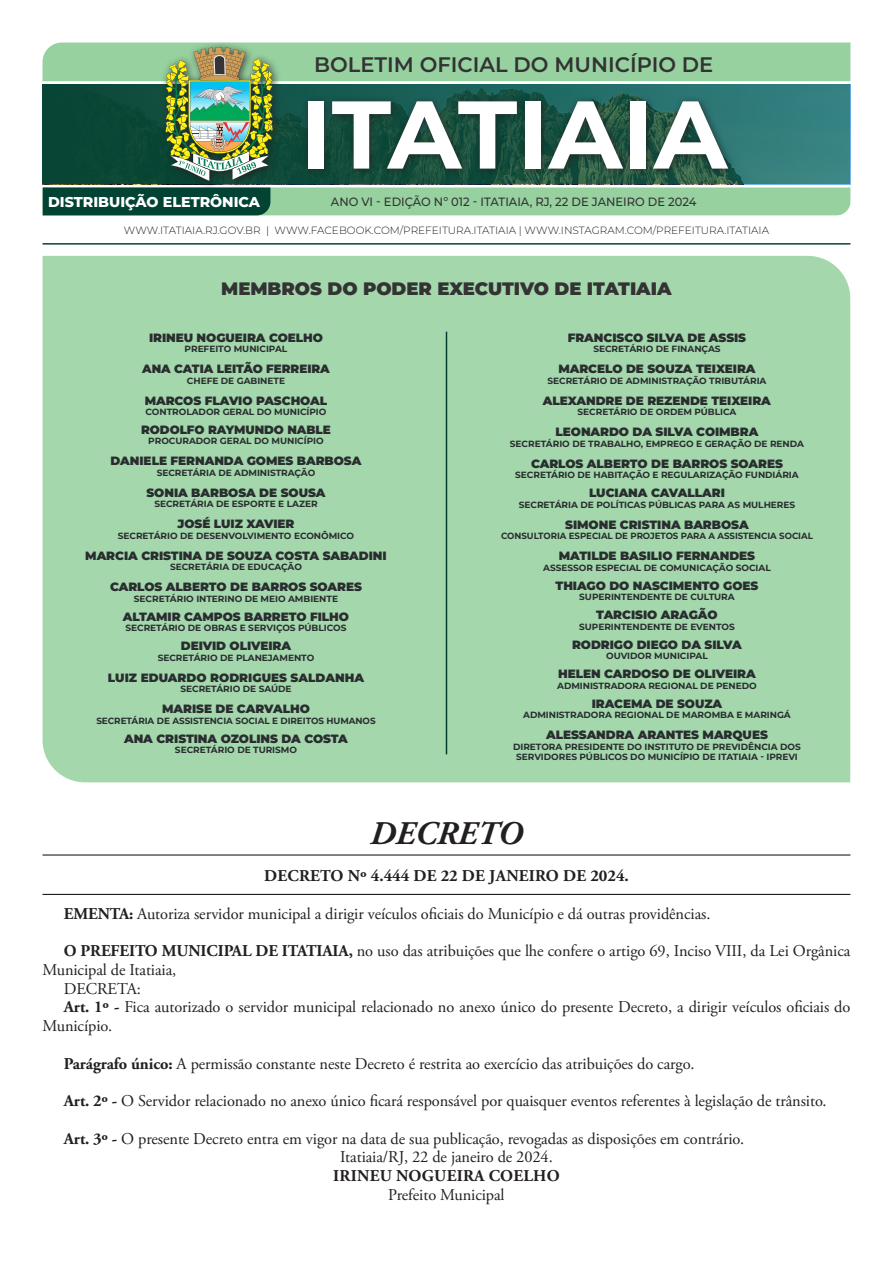
<style>
.page{position:relative;width:893px;height:1263px;background:#fff}
.page>*{position:absolute;margin:0;border:0;box-sizing:border-box;transform-origin:0 0}
.t1{font:700 96px "Montserrat";color:#fff}
.Chamada{font:italic 700 33px "Adobe Garamond Pro";color:#231f20}
.t2{font:600 21px "Montserrat";color:#333}
.Corpo_Texto{font:900 18px "Montserrat";color:#333}
.Corpo_Texto-2{font:16.5px/18.8px "Adobe Garamond Pro";letter-spacing:-.005em;color:#231f20}
.Corpo_de_Texto_Centr{font:16.5px "Adobe Garamond Pro";letter-spacing:-.005em;color:#231f20}
.Titulo_simples_linha{font:700 16.5px "Adobe Garamond Pro";letter-spacing:.015em;color:#231f20}
.Assinatura{font:700 16.5px "Adobe Garamond Pro";letter-spacing:.015em;color:#231f20}
.t3{font:800 14.25px "Montserrat";color:#fff}
.Corpo_Texto-3{font:900 12px "Montserrat";letter-spacing:-.005em;color:#292d2f}
.t4{font:500 12px "Montserrat";color:#333;scale:.96 1}
.Assinatura-2{font:900 12px "Montserrat";color:#292d2f}
.t5{font:300 10.5px "Montserrat";color:#231f20}
.Corpo_Texto-4{font:700 9px/10.5px "Montserrat";letter-spacing:-.005em;color:#292d2f;text-align:center}
.Corpo_Texto-5{font:700 9px "Montserrat";letter-spacing:-.005em;color:#292d2f;scale:.96 1}
.s1{font-weight:700}
</style>
<div class="page">
<div style="left:43px;top:256px;width:807px;height:526px;background:#a4d7ac"></div>
<svg style="left:43px;top:181px;width:807px;height:3px;background:#1f5948"></svg>
<hr style="left:43px;top:243px;width:807px;height:2px;background:#074535">
<svg style="left:43px;top:187px;width:807px;height:28px;background:#70ab84"></svg>
<div style="left:159px;top:41px;width:123px;height:149px;background:#231f20;opacity:.75"></div>
<svg style="left:43px;top:43px;width:807px;height:138px;background:#639979"></svg>
<div style="left:301px;top:94px;width:436px;height:84px;background:#231f20;opacity:.75"></div>
<hr style="left:446px;top:332px;width:1px;height:422px;background:#014031">
<hr style="left:43px;top:854px;width:807px;height:1px;background:#231f20">
<hr style="left:43px;top:894px;width:807px;height:1px;background:#231f20">
<p class="t3" style="left:48px;top:193px;width:214px">DISTRIBUIÇÃO ELETRÔNICA</p>
<p class="t2" style="left:314px;top:50px;width:401px">BOLETIM OFICIAL DO MUNICÍPIO DE</p>
<p class="t1" style="left:300px;top:71px;width:429px">ITATIAIA</p>
<p class="t4" style="left:331px;top:194px;width:382px">ANO VI - EDIÇÃO Nº 012 - ITATIAIA, RJ, 22 DE JANEIRO DE 2024</p>
<p class="t5" style="left:124px;top:223px;width:647px">WWW.ITATIAIA.RJ.GOV.BR | WWW.FACEBOOK.COM/PREFEITURA.ITATIAIA | WWW.INSTAGRAM.COM/PREFEITURA.ITATIAIA</p>
<p class="Corpo_Texto" style="left:221px;top:276px;width:452px">MEMBROS DO PODER EXECUTIVO DE ITATIAIA</p>
<p class="Corpo_Texto-3" style="left:149px;top:329px;width:175px">IRINEU NOGUEIRA COELHO</p>
<p class="Corpo_Texto-4" style="left:185px;top:343px;width:104px">PREFEITO MUNICIPAL</p>
<p class="Corpo_Texto-3" style="left:142px;top:361px;width:189px">ANA CATIA LEITÃO FERREIRA</p>
<p class="Corpo_Texto-4" style="left:187px;top:375px;width:100px">CHEFE DE GABINETE</p>
<p class="Corpo_Texto-3" style="left:145px;top:392px;width:184px">MARCOS FLAVIO PASCHOAL</p>
<p class="Corpo_Texto-4" style="left:146px;top:406px;width:182px">CONTROLADOR GERAL DO MUNICÍPIO</p>
<p class="Corpo_Texto-3" style="left:141px;top:422px;width:191px">RODOLFO RAYMUNDO NABLE</p>
<p class="Corpo_Texto-4" style="left:148px;top:436px;width:177px">PROCURADOR GERAL DO MUNICÍPIO</p>
<p class="Corpo_Texto-3" style="left:111px;top:453px;width:252px">DANIELE FERNANDA GOMES BARBOSA</p>
<p class="Corpo_Texto-4" style="left:157px;top:467px;width:160px">SECRETÁRIA DE ADMINISTRAÇÃO</p>
<p class="Corpo_Texto-3" style="left:146px;top:485px;width:181px">SONIA BARBOSA DE SOUSA</p>
<p class="Corpo_Texto-4" style="left:154px;top:499px;width:165px">SECRETÁRIA DE ESPORTE E LAZER</p>
<p class="Corpo_Texto-3" style="left:178px;top:516px;width:118px">JOSÉ LUIZ XAVIER</p>
<p class="Corpo_Texto-4" style="left:118px;top:530px;width:238px">SECRETÁRIO DE DESENVOLVIMENTO ECONÔMICO</p>
<p class="Corpo_Texto-3" style="left:85px;top:548px;width:303px">MARCIA CRISTINA DE SOUZA COSTA SABADINI</p>
<p class="Corpo_Texto-4" style="left:170px;top:562px;width:133px">SECRETÁRIA DE EDUCAÇÃO</p>
<p class="Corpo_Texto-3" style="left:110px;top:579px;width:253px">CARLOS ALBERTO DE BARROS SOARES</p>
<p class="Corpo_Texto-4" style="left:134px;top:593px;width:206px">SECRETÁRIO INTERINO DE MEIO AMBIENTE</p>
<p class="Corpo_Texto-3" style="left:123px;top:609px;width:228px">ALTAMIR CAMPOS BARRETO FILHO</p>
<p class="Corpo_Texto-4" style="left:126px;top:623px;width:222px">SECRETÁRIO DE OBRAS E SERVIÇOS PÚBLICOS</p>
<p class="Corpo_Texto-3" style="left:181px;top:638px;width:112px">DEIVID OLIVEIRA</p>
<p class="Corpo_Texto-4" style="left:158px;top:652px;width:158px">SECRETÁRIO DE PLANEJAMENTO</p>
<p class="Assinatura-2" style="left:108px;top:670px;width:258px">LUIZ EDUARDO RODRIGUES SALDANHA</p>
<p class="Corpo_Texto-4" style="left:180px;top:684px;width:113px">SECRETÁRIO DE SAÚDE</p>
<p class="Corpo_Texto-3" style="left:162px;top:701px;width:149px">MARISE DE CARVALHO</p>
<p class="Corpo_Texto-4" style="left:96px;top:715px;width:281px">SECRETÁRIA DE ASSISTENCIA SOCIAL E DIREITOS HUMANOS</p>
<p class="Corpo_Texto-3" style="left:124px;top:731px;width:225px">ANA CRISTINA OZOLINS DA COSTA</p>
<p class="Corpo_Texto-4" style="left:175px;top:745px;width:124px">SECRETÁRIO DE TURISMO</p>
<p class="Corpo_Texto-3" style="left:568px;top:329px;width:180px">FRANCISCO SILVA DE ASSIS</p>
<p class="Corpo_Texto-4" style="left:593px;top:343px;width:129px">SECRETÁRIO DE FINANÇAS</p>
<p class="Corpo_Texto-3" style="left:558px;top:361px;width:199px">MARCELO DE SOUZA TEIXEIRA</p>
<p class="Corpo_Texto-4" style="left:547px;top:375px;width:220px">SECRETÁRIO DE ADMINISTRAÇÃO TRIBUTÁRIA</p>
<p class="Corpo_Texto-3" style="left:543px;top:392px;width:230px">ALEXANDRE DE REZENDE TEIXEIRA</p>
<p class="Corpo_Texto-4" style="left:578px;top:406px;width:160px">SECRETÁRIO DE ORDEM PÚBLICA</p>
<p class="Corpo_Texto-3" style="left:556px;top:424px;width:204px">LEONARDO DA SILVA COIMBRA</p>
<p class="Corpo_Texto-4" style="left:510px;top:438px;width:296px">SECRETÁRIO DE TRABALHO, EMPREGO E GERAÇÃO DE RENDA</p>
<p class="Corpo_Texto-3" style="left:531px;top:455px;width:253px">CARLOS ALBERTO DE BARROS SOARES</p>
<p class="Corpo_Texto-4" style="left:515px;top:469px;width:285px">SECRETÁRIO DE HABITAÇÃO E REGULARIZAÇÃO FUNDIÁRIA</p>
<p class="Corpo_Texto-3" style="left:589px;top:485px;width:137px">LUCIANA CAVALLARI</p>
<p class="Corpo_Texto-4" style="left:519px;top:499px;width:278px">SECRETÁRIA DE POLÍTICAS PÚBLICAS PARA AS MULHERES</p>
<p class="Corpo_Texto-3" style="left:565px;top:516px;width:185px">SIMONE CRISTINA BARBOSA</p>
<p class="Corpo_Texto-5" style="left:501px;top:530px;width:326px">CONSULTORIA ESPECIAL DE PROJETOS PARA A ASSISTENCIA SOCIAL</p>
<p class="Corpo_Texto-3" style="left:559px;top:548px;width:198px">MATILDE BASILIO FERNANDES</p>
<p class="Corpo_Texto-4" style="left:543px;top:562px;width:229px">ASSESSOR ESPECIAL DE COMUNICAÇÃO SOCIAL</p>
<p class="Corpo_Texto-3" style="left:555px;top:577px;width:204px">THIAGO DO NASCIMENTO GOES</p>
<p class="Corpo_Texto-4" style="left:579px;top:591px;width:157px">SUPERINTENDENTE DE CULTURA</p>
<p class="Corpo_Texto-3" style="left:596px;top:607px;width:123px">TARCISIO ARAGÃO</p>
<p class="Corpo_Texto-4" style="left:579px;top:621px;width:157px">SUPERINTENDENTE DE EVENTOS</p>
<p class="Corpo_Texto-3" style="left:572px;top:636px;width:171px">RODRIGO DIEGO DA SILVA</p>
<p class="Corpo_Texto-4" style="left:606px;top:650px;width:103px">OUVIDOR MUNICIPAL</p>
<p class="Corpo_Texto-3" style="left:558px;top:666px;width:199px">HELEN CARDOSO DE OLIVEIRA</p>
<p class="Corpo_Texto-4" style="left:557px;top:680px;width:201px">ADMINISTRADORA REGIONAL DE PENEDO</p>
<p class="Corpo_Texto-3" style="left:592px;top:695px;width:132px">IRACEMA DE SOUZA</p>
<p class="Corpo_Texto-4" style="left:523px;top:709px;width:269px">ADMINISTRADORA REGIONAL DE MAROMBA E MARINGÁ</p>
<p class="Corpo_Texto-3" style="left:546px;top:727px;width:223px">ALESSANDRA ARANTES MARQUES</p>
<p class="Corpo_Texto-4" style="left:513px;top:741px;width:289px">DIRETORA PRESIDENTE DO INSTITUTO DE PREVIDÊNCIA DOS<br>SERVIDORES PÚBLICOS DO MUNICÍPIO DE ITATIAIA - IPREVI</p>
<p class="Chamada" style="left:370px;top:814px;width:154px">DECRETO</p>
<p class="Titulo_simples_linha" style="left:264px;top:866px;width:366px">DECRETO Nº 4.444 DE 22 DE JANEIRO DE 2024.</p>
<p class="Corpo_Texto-2" style="left:64px;top:904px;width:648px"><span class="s1">EMENTA:</span> Autoriza servidor municipal a dirigir veículos oficiais do Município e dá outras providências.</p>
<p class="Corpo_Texto-2" style="left:43px;top:942px;width:809px;text-indent:21px"><span class="s1">O PREFEITO MUNICIPAL DE ITATIAIA,</span> no uso das atribuições que lhe confere o artigo 69, Inciso VIII, da Lei Orgânica<br>Municipal de Itatiaia,</p>
<p class="Corpo_Texto-2" style="left:64px;top:979px;width:79px">DECRETA:</p>
<p class="Corpo_Texto-2" style="left:43px;top:998px;width:809px;text-indent:21px"><span class="s1">Art. 1º -</span> Fica autorizado o servidor municipal relacionado no anexo único do presente Decreto, a dirigir veículos oficiais do<br>Município.</p>
<p class="Corpo_Texto-2" style="left:64px;top:1054px;width:632px"><span class="s1">Parágrafo único:</span> A permissão constante neste Decreto é restrita ao exercício das atribuições do cargo.</p>
<p class="Corpo_Texto-2" style="left:64px;top:1092px;width:764px"><span class="s1">Art. 2º -</span> O Servidor relacionado no anexo único ficará responsável por quaisquer eventos referentes à legislação de trânsito.</p>
<p class="Corpo_Texto-2" style="left:64px;top:1129px;width:682px"><span class="s1">Art. 3º -</span> O presente Decreto entra em vigor na data de sua publicação, revogadas as disposições em contrário.</p>
<p class="Corpo_de_Texto_Centr" style="left:340px;top:1147px;width:214px">Itatiaia/RJ, 22 de janeiro de 2024.</p>
<p class="Assinatura" style="left:333px;top:1166px;width:228px">IRINEU NOGUEIRA COELHO</p>
<p class="Corpo_de_Texto_Centr" style="left:388px;top:1185px;width:118px">Prefeito Municipal</p>
</div>
